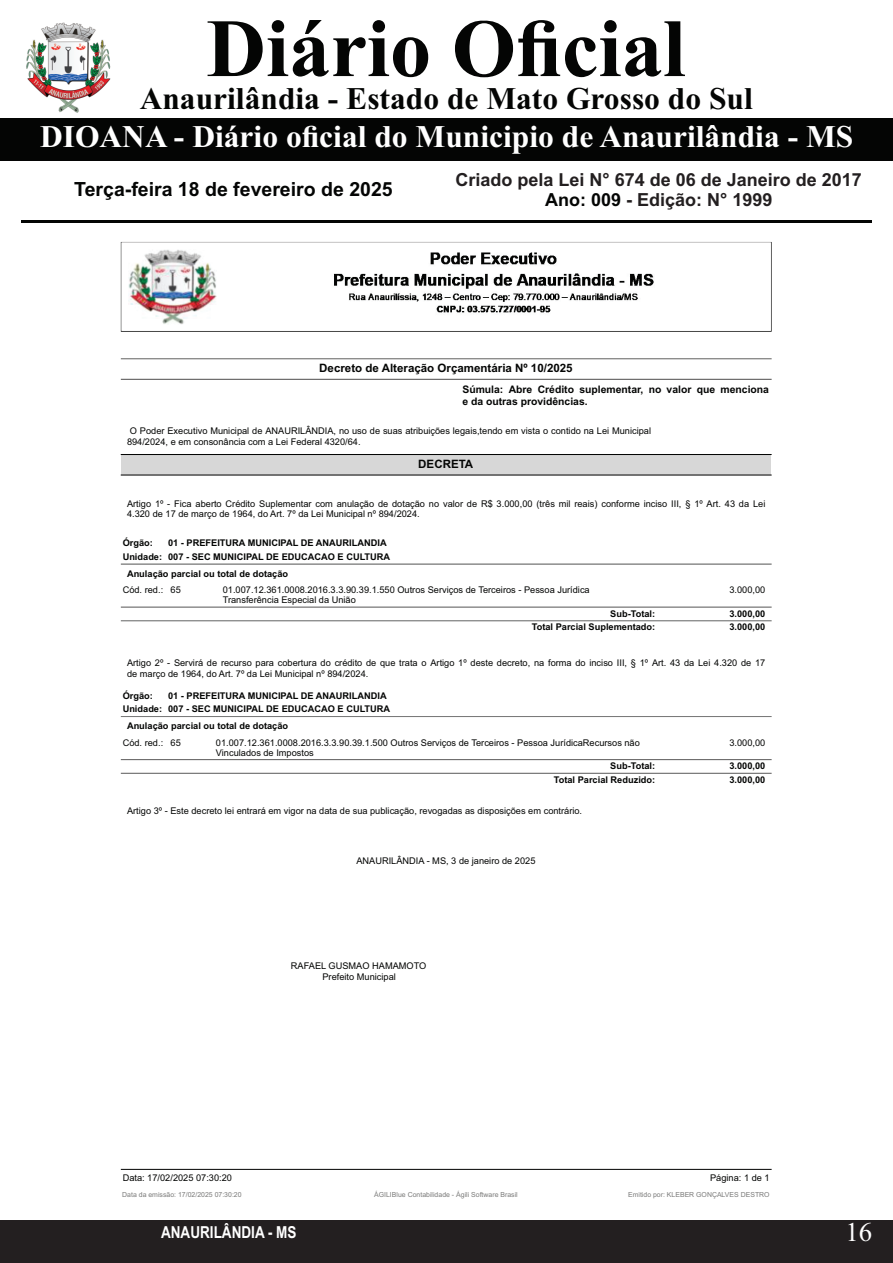
<style>
.page{position:relative;width:893px;height:1263px;background:#fff}
.page>*{position:absolute;margin:0;border:0;box-sizing:border-box;transform-origin:0 0}
.t1{font:700 82.5px "Times New Roman";color:#040504}
.t2{font:700 31.5px "Times New Roman";color:#fff}
.t3{font:700 31.5px "Times New Roman";color:#040504}
.t4{font:27px "Times New Roman";color:#fff}
.t5{font:700 19.5px "Arial";color:#040504}
.t6{font:700 18px/20.1px "Arial";color:#231f20;text-align:center}
.t7{font:700 16.5px "Arial Narrow";color:#fff}
.t8{font:700 11.55px "Arial";color:#040504}
.t9{font:700 10.35px/12px "Arial";color:#040504}
.t10{font:9.3px/10.6px "Arial";color:#040504}
.t11{font:700 9.3px/13.6px "Arial";color:#040504}
.t12{font:6.9px "Arial";color:#7c7c7b}
.s1{color:#040504}
</style>
<div class="page">
<div style="left:0;top:1220px;width:893px;height:43px;background:#231f20"></div>
<div style="left:0;top:118px;width:893px;height:43px;background:#040504"></div>
<hr style="left:21px;top:221px;width:851px;height:2px;background:#040504">
<img style="left:26px;top:23px;width:85px;height:90px">
<img style="left:121px;top:242px;width:651px;height:90px">
<img style="left:121px;top:1169px;width:651px;height:1px">
<img style="left:128px;top:250px;width:89px;height:75px">
<img style="left:224px;top:249px;width:540px;height:76px">
<div style="left:121px;top:454px;width:650px;height:21px;background:#d7d7d7"></div>
<hr style="left:121px;top:454px;width:650px;height:1px;background:#040504">
<hr style="left:121px;top:474px;width:650px;height:1px;background:#040504">
<h1 class="t1" style="left:206px;top:20px;width:481px">Diário Oficial</h1>
<h2 class="t3" style="left:140px;top:87px;width:615px">Anaurilândia - Estado de Mato Grosso do Sul</h2>
<h2 class="t2" style="left:40px;top:126px;width:815px">DIOANA - Diário oficial do Municipio de Anaurilândia - MS</h2>
<h3 class="t5" style="left:74px;top:182px;width:320px">Terça-feira 18 de fevereiro de 2025</h3>
<h3 class="t6" style="left:456px;top:171px;width:408px">Criado pela Lei N° 674 de 06 de Janeiro de 2017<br><span class="s1">Ano: 009</span> - Edição: N° 1999</h3>
<p class="t8" style="left:319px;top:364px;width:255px">Decreto de Alteração Orçamentária Nº 10/2025</p>
<p class="t9" style="left:462px;top:385px;width:308px">Súmula: Abre Crédito suplementar, no valor que menciona e da outras providências.</p>
<p class="t10" style="left:127px;top:426px;width:526px;text-indent:3px">O Poder Executivo Municipal de ANAURILÂNDIA, no uso de suas atribuições legais,tendo em vista o contido na Lei Municipal<br>894/2024, e em consonância com a Lei Federal 4320/64.</p>
<p class="t8" style="left:418px;top:460px;width:56px">DECRETA</p>
<p class="t10" style="left:127px;top:499px;width:640px">Artigo 1º - Fica aberto Crédito Suplementar com anulação de dotação no valor de R$ 3.000,00 (três mil reais) conforme inciso III, § 1º Art. 43 da Lei<br>4.320 de 17 de março de 1964, do Art. 7º da Lei Municipal nº 894/2024.</p>
<p class="t11" style="left:168px;top:537px;width:224px">01 - PREFEITURA MUNICIPAL DE ANAURILANDIA<br>007 - SEC MUNICIPAL DE EDUCACAO E CULTURA</p>
<p class="t11" style="left:123px;top:537px;width:41px">Órgão:<br>Unidade:</p>
<p class="t11" style="left:127px;top:568px;width:163px">Anulação parcial ou total de dotação</p>
<p class="t10" style="left:223px;top:585px;width:368px">01.007.12.361.0008.2016.3.3.90.39.1.550 Outros Serviços de Terceiros - Pessoa Jurídica<br>Transferência Especial da União</p>
<p class="t10" style="left:123px;top:585px;width:60px">Cód. red.: 65</p>
<p class="t10" style="left:729px;top:585px;width:37px">3.000,00</p>
<p class="t11" style="left:610px;top:607px;width:46px">Sub-Total:</p>
<p class="t11" style="left:729px;top:607px;width:37px">3.000,00</p>
<p class="t11" style="left:532px;top:621px;width:125px">Total Parcial Suplementado:</p>
<p class="t11" style="left:729px;top:621px;width:37px">3.000,00</p>
<p class="t10" style="left:127px;top:658px;width:640px">Artigo 2º - Servirá de recurso para cobertura do crédito de que trata o Artigo 1º deste decreto, na forma do inciso III, § 1º Art. 43 da Lei 4.320 de 17 de março de 1964, do Art. 7º da Lei Municipal nº 894/2024.</p>
<p class="t11" style="left:168px;top:689px;width:224px">01 - PREFEITURA MUNICIPAL DE ANAURILANDIA<br>007 - SEC MUNICIPAL DE EDUCACAO E CULTURA</p>
<p class="t11" style="left:123px;top:689px;width:41px">Órgão:<br>Unidade:</p>
<p class="t11" style="left:127px;top:720px;width:163px">Anulação parcial ou total de dotação</p>
<p class="t10" style="left:216px;top:738px;width:425px">01.007.12.361.0008.2016.3.3.90.39.1.500 Outros Serviços de Terceiros - Pessoa JurídicaRecursos não<br>Vinculados de Impostos</p>
<p class="t10" style="left:123px;top:739px;width:60px">Cód. red.: 65</p>
<p class="t10" style="left:729px;top:739px;width:37px">3.000,00</p>
<p class="t11" style="left:610px;top:760px;width:46px">Sub-Total:</p>
<p class="t11" style="left:729px;top:760px;width:37px">3.000,00</p>
<p class="t11" style="left:554px;top:773px;width:103px">Total Parcial Reduzido:</p>
<p class="t11" style="left:729px;top:773px;width:37px">3.000,00</p>
<p class="t10" style="left:127px;top:806px;width:457px">Artigo 3º - Este decreto lei entrará em vigor na data de sua publicação, revogadas as disposições em contrário.</p>
<p class="t10" style="left:356px;top:856px;width:181px">ANAURILÂNDIA - MS, 3 de janeiro de 2025</p>
<p class="t10" style="left:291px;top:961px;width:137px;text-align:center">RAFAEL GUSMAO HAMAMOTO<br>Prefeito Municipal</p>
<p class="t10" style="left:123px;top:1173px;width:111px">Data: 17/02/2025 07:30:20</p>
<p class="t10" style="left:710px;top:1173px;width:61px">Página: 1 de 1</p>
<p class="t12" style="left:122px;top:1192px;width:121px">Data da emissão: 17/02/2025 07:30:20</p>
<p class="t12" style="left:374px;top:1192px;width:145px">ÁGILIBlue Contabilidade - Ágili Software Brasil</p>
<p class="t12" style="left:628px;top:1192px;width:143px">Emitido por: KLEBER GONÇALVES DESTRO</p>
<h3 class="t7" style="left:161px;top:1226px;width:137px">ANAURILÂNDIA - MS</h3>
<h3 class="t4" style="left:845px;top:1223px;width:28px">16</h3>
</div>
